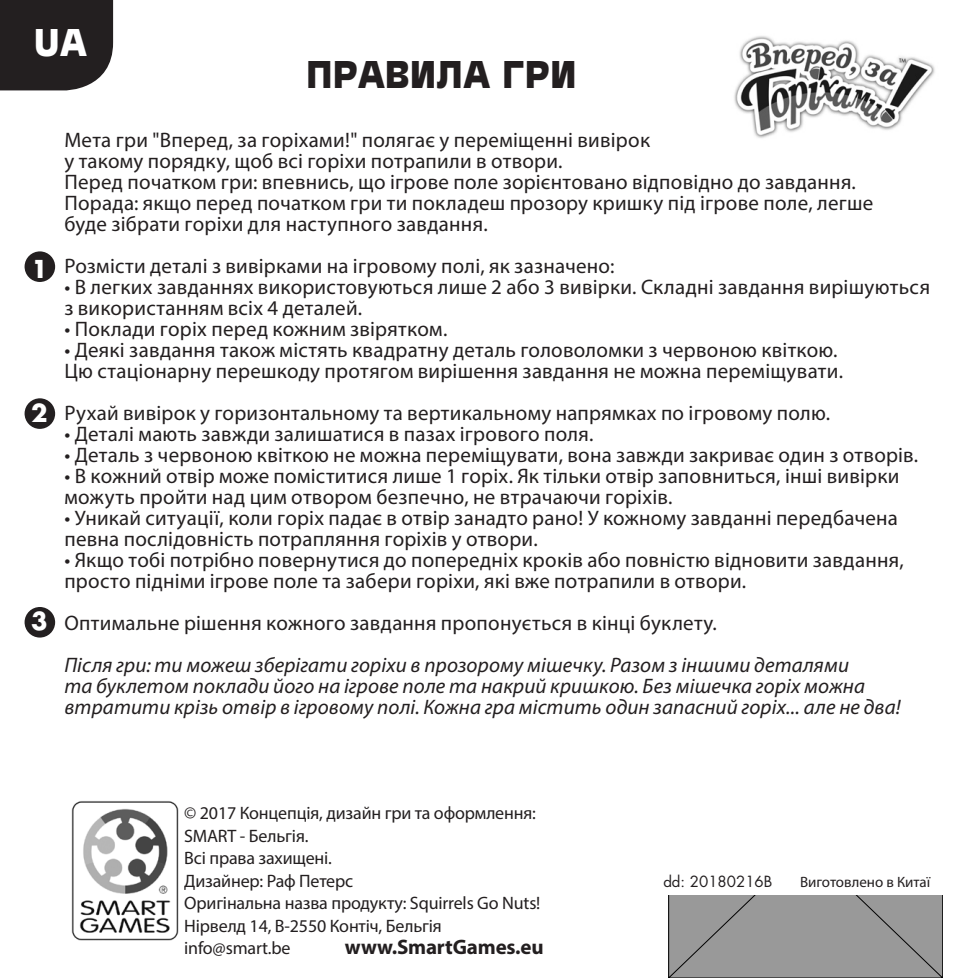
<style>
.page{position:relative;width:978px;height:978px;background:#fff}
.page>*{position:absolute;margin:0;border:0;box-sizing:border-box;transform-origin:0 0}
.t1{font:700 36px "Antique Olive";color:#231f20}
.t2{font:700 36px "Antique Olive";color:#fff}
.t3{font:700 24px "Futura Std";color:#fff}
.Basis{font:21px/21px "Myriad Pro";letter-spacing:.015em;color:#231f20}
.Basis-2{font:italic 21px/21px "Myriad Pro";letter-spacing:.005em;color:#231f20}
.t4{font:700 21px "Myriad Pro";letter-spacing:-.01em;color:#231f20}
.t5{font:18px/22.5px "Myriad Pro";letter-spacing:-.01em;color:#231f20}
.t6{font:15px "Myriad Pro";color:#231f20}
.t7{font:15px "Futura Std";color:#231f20}
</style>
<div class="page">
<img style="left:734px;top:36px;width:201px;height:102px">
<img style="left:71px;top:801px;width:108px;height:140px">
<div style="left:669px;top:895px;width:274px;height:83px;background:#999"></div>
<div style="left:0;top:0;width:113px;height:90px;background:#231f20"></div>
<div style="left:24px;top:251px;width:31px;height:31px;background:#231f20;border-radius:50%"></div>
<div style="left:24px;top:398px;width:31px;height:31px;background:#231f20;border-radius:50%"></div>
<div style="left:24px;top:607px;width:31px;height:31px;background:#231f20;border-radius:50%"></div>
<p class="t2" style="left:34px;top:18px;width:55px">UA</p>
<p class="t1" style="left:306px;top:50px;width:272px">ПРАВИЛА ГРИ</p>
<p class="t3" style="left:32px;top:253px;width:18px">1</p>
<p class="t3" style="left:31px;top:397px;width:18px">2</p>
<p class="t3" style="left:31px;top:605px;width:18px">3</p>
<p class="Basis" style="left:64px;top:129px;width:587px">Мета гри "Вперед, за горіхами!" полягає у переміщенні вивірок</p>
<p class="Basis" style="left:64px;top:150px;width:500px">у такому порядку, щоб всі горіхи потрапили в отвори.</p>
<p class="Basis" style="left:64px;top:171px;width:811px">Перед початком гри: впевнись, що ігрове поле зорієнтовано відповідно до завдання.<br>Порада: якщо перед початком гри ти покладеш прозору кришку під ігрове поле, легше</p>
<p class="Basis" style="left:64px;top:213px;width:425px">буде зібрати горіхи для наступного завдання.</p>
<p class="Basis" style="left:64px;top:255px;width:552px">Розмісти деталі з вивірками на ігровому полі, як зазначено:</p>
<p class="Basis" style="left:64px;top:276px;width:867px">• В легких завданнях використовуються лише 2 або 3 вивірки. Складні завдання вирішуються з використанням всіх 4 деталей.</p>
<p class="Basis" style="left:64px;top:318px;width:384px">• Поклади горіх перед кожним звірятком.</p>
<p class="Basis" style="left:64px;top:339px;width:775px">• Деякі завдання також містять квадратну деталь головоломки з червоною квіткою.</p>
<p class="Basis" style="left:64px;top:360px;width:780px">Цю стаціонарну перешкоду протягом вирішення завдання не можна переміщувати.</p>
<p class="Basis" style="left:64px;top:402px;width:767px">Рухай вивірок у горизонтальному та вертикальному напрямках по ігровому полю.</p>
<p class="Basis" style="left:64px;top:423px;width:531px">• Деталі мають завжди залишатися в пазах ігрового поля.</p>
<p class="Basis" style="left:64px;top:444px;width:855px">• Деталь з червоною квіткою не можна переміщувати, вона завжди закриває один з отворів.</p>
<p class="Basis" style="left:64px;top:465px;width:837px">• В кожний отвір може поміститися лише 1 горіх. Як тільки отвір заповниться, інші вивірки можуть пройти над цим отвором безпечно, не втрачаючи горіхів.</p>
<p class="Basis" style="left:64px;top:507px;width:835px">• Уникай ситуації, коли горіх падає в отвір занадто рано! У кожному завданні передбачена певна послідовність потрапляння горіхів у отвори.</p>
<p class="Basis" style="left:64px;top:549px;width:841px">• Якщо тобі потрібно повернутися до попередніх кроків або повністю відновити завдання, просто підніми ігрове поле та забери горіхи, які вже потрапили в отвори.</p>
<p class="Basis" style="left:64px;top:612px;width:654px">Оптимальне рішення кожного завдання пропонується в кінці буклету.</p>
<p class="Basis-2" style="left:64px;top:654px;width:838px">Після гри: ти можеш зберігати горіхи в прозорому мішечку. Разом з іншими деталями<br>та буклетом поклади його на ігрове поле та накрий кришкою. Без мішечка горіх можна втратити крізь отвір в ігровому полі. Кожна гра містить один запасний горіх... але не два!</p>
<p class="t5" style="left:184px;top:802px;width:353px">© 2017 Концепція, дизайн гри та оформлення:<br>SMART - Бельгія.</p>
<p class="t5" style="left:184px;top:847px;width:149px">Всі права захищені.</p>
<p class="t5" style="left:184px;top:869px;width:170px">Дизайнер: Раф Петерс</p>
<p class="t5" style="left:184px;top:892px;width:358px">Оригінальна назва продукту: Squirrels Go Nuts!</p>
<p class="t5" style="left:184px;top:914px;width:259px">Нірвелд 14, B-2550 Контіч, Бельгія</p>
<p class="t5" style="left:184px;top:937px;width:108px">info@smart.be</p>
<p class="t4" style="left:345px;top:933px;width:200px">www.SmartGames.eu</p>
<p class="t7" style="left:663px;top:872px;width:110px">dd: 20180216B</p>
<p class="t6" style="left:800px;top:873px;width:132px">Виготовлено в Китаї</p>
</div>
